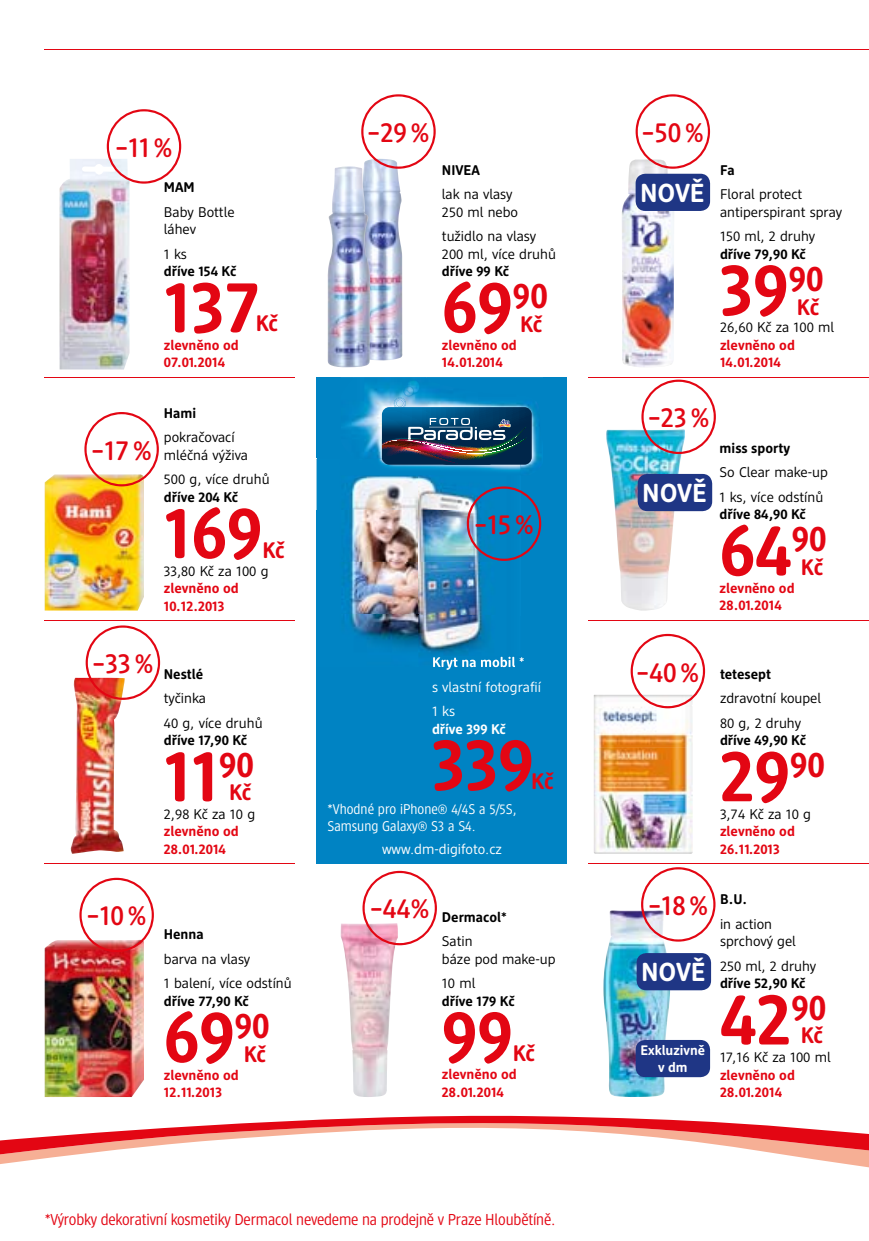
<style>
.page{position:relative;width:869px;height:1241px;background:#fff}
.page>*{position:absolute;margin:0;border:0;box-sizing:border-box;transform-origin:0 0}
.t1{font:700 72.8px "DM Brand";color:#e30613}
.t2{font:500 27.65px "DM Brand";color:#e30613}
.t3{font:700 25.9px "DM Support";color:#fff}
.t4{font:700 22.4px "DM Brand";letter-spacing:-.02em;color:#e30613}
.t5{font:15.75px "DM Intelligence";letter-spacing:-.01em;color:#e30613}
.t6{font:14px/17.5px "DM Support";color:#000}
.t7{font:700 14px/17.5px "DM Support";color:#e30613}
.t8{font:700 14px "DM Support";color:#000}
.t9{font:14px/17.5px "DM Intelligence";color:#fff}
.t10{font:14px/24.5px "DM Support";color:#fff}
.t11{font:700 14px "DM Support";color:#fff}
.t12{font:700 13.65px/17.2px "DM Support";color:#fff;text-align:center}
</style>
<div class="page">
<svg style="left:0;top:1155px;width:868px;height:12px"></svg>
<svg style="left:0;top:1115px;width:868px;height:40px"></svg>
<hr style="left:45px;top:49px;width:823px;height:1px;background:#e30613">
<hr style="left:45px;top:863px;width:823px;height:1px;background:#e30613">
<hr style="left:45px;top:377px;width:823px;height:1px;background:#e30613">
<hr style="left:45px;top:620px;width:823px;height:1px;background:#e30613">
<div style="left:295px;top:367px;width:293px;height:507px;background:#fff"></div>
<div style="left:316px;top:377px;width:251px;height:486px;background:#0083c3"></div>
<img style="left:45px;top:474px;width:99px;height:136px">
<svg style="left:84px;top:412px;width:75px;height:74px"></svg>
<img style="left:340px;top:923px;width:58px;height:173px">
<svg style="left:362px;top:870px;width:75px;height:75px"></svg>
<img style="left:316px;top:458px;width:102px;height:190px">
<img style="left:418px;top:475px;width:72px;height:179px">
<img style="left:433px;top:656px;width:87px;height:11px">
<img style="left:341px;top:377px;width:201px;height:98px">
<img style="left:622px;top:160px;width:52px;height:207px">
<svg style="left:635px;top:94px;width:74px;height:75px"></svg>
<img style="left:70px;top:677px;width:55px;height:176px">
<svg style="left:86px;top:625px;width:74px;height:74px"></svg>
<img style="left:45px;top:940px;width:99px;height:156px">
<svg style="left:79px;top:877px;width:75px;height:75px"></svg>
<svg style="left:466px;top:486px;width:75px;height:75px"></svg>
<img style="left:60px;top:159px;width:69px;height:210px">
<svg style="left:107px;top:109px;width:74px;height:75px"></svg>
<div style="left:635px;top:174px;width:74px;height:37px;background:#1f3685;border-radius:10px"></div>
<img style="left:371px;top:169px;width:31px;height:191px">
<img style="left:327px;top:166px;width:44px;height:201px">
<svg style="left:361px;top:94px;width:74px;height:75px"></svg>
<img style="left:606px;top:429px;width:78px;height:182px">
<svg style="left:641px;top:379px;width:74px;height:75px"></svg>
<div style="left:637px;top:474px;width:74px;height:37px;background:#1f3685;border-radius:10px"></div>
<img style="left:603px;top:910px;width:66px;height:186px">
<svg style="left:640px;top:867px;width:75px;height:74px"></svg>
<div style="left:636px;top:952px;width:74px;height:38px;background:#1f3685;border-radius:10px"></div>
<div style="left:635px;top:1039px;width:74px;height:37px;background:#1f3685;border-radius:10px"></div>
<img style="left:593px;top:694px;width:99px;height:159px">
<svg style="left:630px;top:633px;width:74px;height:75px"></svg>
<h2 class="t2" style="left:115px;top:130px;width:59px">–11 %</h2>
<p class="t8" style="left:164px;top:178px;width:32px">MAM</p>
<p class="t6" style="left:164px;top:203px;width:72px">Baby Bottle láhev</p>
<p class="t6" style="left:164px;top:245px;width:25px">1 ks</p>
<p class="t8" style="left:164px;top:262px;width:74px">dříve 154 Kč</p>
<h1 class="t1" style="left:164px;top:261px;width:98px">137</h1>
<p class="t7" style="left:164px;top:336px;width:76px">zlevněno od<br>07.01.2014</p>
<h3 class="t4" style="left:255px;top:309px;width:24px">Kč</h3>
<h2 class="t2" style="left:91px;top:432px;width:62px">–17 %</h2>
<p class="t8" style="left:164px;top:404px;width:34px">Hami</p>
<p class="t6" style="left:164px;top:428px;width:86px">pokračovací mléčná výživa</p>
<p class="t6" style="left:164px;top:470px;width:107px">500 g, více druhů</p>
<p class="t8" style="left:164px;top:488px;width:76px">dříve 204 Kč</p>
<h1 class="t1" style="left:164px;top:486px;width:100px">169</h1>
<p class="t6" style="left:164px;top:561px;width:106px">33,80 Kč za 100 g</p>
<p class="t7" style="left:164px;top:579px;width:76px">zlevněno od<br>10.12.2013</p>
<h3 class="t4" style="left:262px;top:536px;width:24px">Kč</h3>
<h2 class="t2" style="left:92px;top:646px;width:63px">–33 %</h2>
<p class="t8" style="left:164px;top:665px;width:41px">Nestlé</p>
<p class="t6" style="left:164px;top:685px;width:100px;line-height:24.5px">tyčinka<br>40 g, více druhů</p>
<p class="t8" style="left:164px;top:731px;width:85px">dříve 17,90 Kč</p>
<h1 class="t1" style="left:164px;top:729px;width:92px">11<sup>90</sup></h1>
<p class="t6" style="left:164px;top:804px;width:93px">2,98 Kč za 10 g</p>
<p class="t7" style="left:164px;top:822px;width:76px">zlevněno od<br>28.01.2014</p>
<h3 class="t4" style="left:229px;top:778px;width:24px">Kč</h3>
<h2 class="t2" style="left:367px;top:115px;width:64px">–29 %</h2>
<p class="t8" style="left:442px;top:161px;width:39px">NIVEA</p>
<p class="t6" style="left:442px;top:185px;width:78px">lak na vlasy<br>250 ml nebo</p>
<p class="t6" style="left:442px;top:227px;width:115px">tužidlo na vlasy<br>200 ml, více druhů</p>
<p class="t8" style="left:442px;top:262px;width:69px">dříve 99 Kč</p>
<h1 class="t1" style="left:441px;top:261px;width:107px">69<sup>90</sup></h1>
<p class="t7" style="left:441px;top:336px;width:76px">zlevněno od<br>14.01.2014</p>
<h3 class="t4" style="left:520px;top:310px;width:24px">Kč</h3>
<h2 class="t2" style="left:474px;top:507px;width:61px">–15 %</h2>
<p class="t10" style="left:432px;top:674px;width:111px">s vlastní fotografií<br>1 ks</p>
<p class="t11" style="left:432px;top:719px;width:75px">dříve 399 Kč</p>
<h1 class="t1" style="left:432px;top:718px;width:103px">339</h1>
<h3 class="t4" style="left:531px;top:767px;width:24px">Kč</h3>
<p class="t9" style="left:327px;top:799px;width:190px">*Vhodné pro iPhone® 4/4S a 5/5S,<br>Samsung Galaxy® S3 a S4.</p>
<p class="t10" style="left:382px;top:836px;width:121px">www.dm-digifoto.cz</p>
<h2 class="t2" style="left:86px;top:898px;width:62px">–10 %</h2>
<h2 class="t2" style="left:369px;top:891px;width:61px">–44%</h2>
<p class="t8" style="left:442px;top:907px;width:66px">Dermacol*</p>
<p class="t6" style="left:442px;top:931px;width:115px">Satin<br>báze pod make-up</p>
<p class="t6" style="left:442px;top:973px;width:35px">10 ml</p>
<p class="t8" style="left:442px;top:991px;width:74px">dříve 179 Kč</p>
<h1 class="t1" style="left:441px;top:990px;width:72px">99</h1>
<p class="t7" style="left:441px;top:1064px;width:76px">zlevněno od<br>28.01.2014</p>
<p class="t8" style="left:164px;top:925px;width:41px">Henna</p>
<p class="t6" style="left:164px;top:946px;width:129px;line-height:24.5px">barva na vlasy<br>1 balení, více odstínů</p>
<p class="t8" style="left:164px;top:992px;width:86px">dříve 77,90 Kč</p>
<h1 class="t1" style="left:164px;top:990px;width:107px">69<sup>90</sup></h1>
<p class="t7" style="left:164px;top:1065px;width:76px">zlevněno od<br>12.11.2013</p>
<h3 class="t4" style="left:244px;top:1039px;width:24px">Kč</h3>
<h3 class="t4" style="left:512px;top:1039px;width:24px">Kč</h3>
<p class="t5" style="left:45px;top:1208px;width:512px">*Výrobky dekorativní kosmetiky Dermacol nevedeme na prodejně v Praze Hloubětíně.</p>
<h2 class="t2" style="left:641px;top:115px;width:64px">–50 %</h2>
<h3 class="t3" style="left:639px;top:177px;width:66px">NOVĚ</h3>
<p class="t8" style="left:719px;top:161px;width:16px">Fa</p>
<p class="t6" style="left:719px;top:185px;width:124px">Floral protect antiperspirant spray</p>
<p class="t6" style="left:719px;top:227px;width:97px">150 ml, 2 druhy</p>
<p class="t8" style="left:719px;top:245px;width:87px">dříve 79,90 Kč</p>
<h1 class="t1" style="left:719px;top:243px;width:105px">39<sup>90</sup></h1>
<p class="t6" style="left:719px;top:318px;width:116px">26,60 Kč za 100 ml</p>
<p class="t7" style="left:719px;top:336px;width:76px">zlevněno od<br>14.01.2014</p>
<h3 class="t4" style="left:796px;top:293px;width:24px">Kč</h3>
<h2 class="t2" style="left:647px;top:400px;width:63px">–23 %</h2>
<h3 class="t3" style="left:642px;top:477px;width:66px">NOVĚ</h3>
<p class="t8" style="left:719px;top:439px;width:72px">miss sporty</p>
<p class="t6" style="left:719px;top:460px;width:110px;line-height:24.5px">So Clear make-up<br>1 ks, více odstínů</p>
<p class="t8" style="left:719px;top:505px;width:88px">dříve 84,90 Kč</p>
<h1 class="t1" style="left:719px;top:504px;width:109px">64<sup>90</sup></h1>
<p class="t7" style="left:719px;top:579px;width:76px">zlevněno od<br>28.01.2014</p>
<h3 class="t4" style="left:800px;top:553px;width:24px">Kč</h3>
<h2 class="t2" style="left:636px;top:654px;width:65px">–40 %</h2>
<p class="t8" style="left:719px;top:665px;width:52px">tetesept</p>
<p class="t6" style="left:719px;top:685px;width:103px;line-height:24.5px">zdravotní koupel<br>80 g, 2 druhy</p>
<p class="t8" style="left:719px;top:731px;width:87px">dříve 49,90 Kč</p>
<h1 class="t1" style="left:719px;top:729px;width:106px">29<sup>90</sup></h1>
<p class="t6" style="left:719px;top:804px;width:92px">3,74 Kč za 10 g</p>
<p class="t7" style="left:719px;top:822px;width:76px">zlevněno od<br>26.11.2013</p>
<h2 class="t2" style="left:648px;top:887px;width:62px">–18 %</h2>
<h3 class="t3" style="left:640px;top:955px;width:66px">NOVĚ</h3>
<p class="t12" style="left:640px;top:1041px;width:66px">Exkluzivně v dm</p>
<p class="t8" style="left:719px;top:890px;width:29px">B.U.</p>
<p class="t6" style="left:719px;top:914px;width:77px">in action sprchový gel</p>
<p class="t6" style="left:719px;top:956px;width:98px">250 ml, 2 druhy</p>
<p class="t8" style="left:719px;top:974px;width:87px">dříve 52,90 Kč</p>
<h1 class="t1" style="left:719px;top:973px;width:108px">42<sup>90</sup></h1>
<p class="t6" style="left:719px;top:1047px;width:112px">17,16 Kč za 100 ml</p>
<p class="t7" style="left:719px;top:1065px;width:76px">zlevněno od<br>28.01.2014</p>
<h3 class="t4" style="left:800px;top:1020px;width:24px">Kč</h3>
</div>
